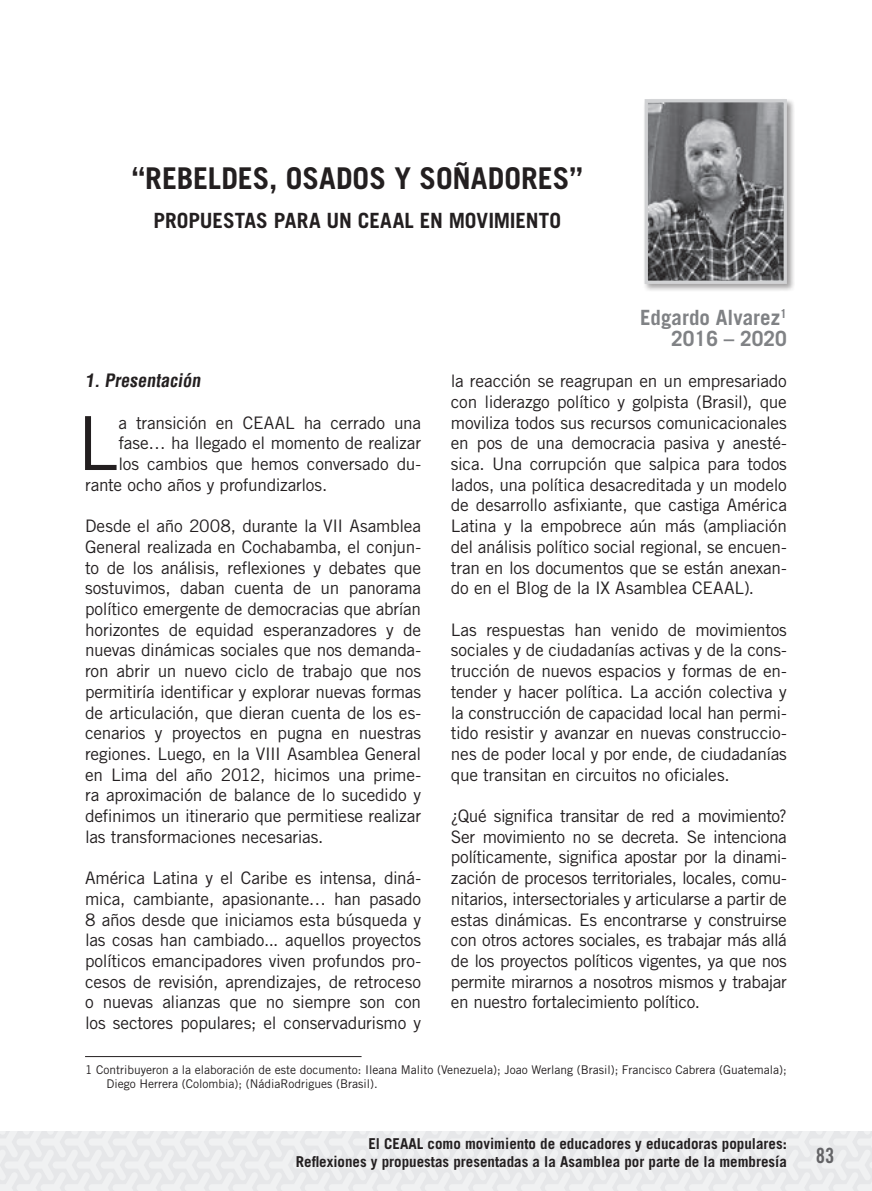
<style>
.page{position:relative;width:872px;height:1191px;background:#fff}
.page>*{position:absolute;margin:0;border:0;box-sizing:border-box;transform-origin:0 0}
.Cuerpo_de_texto__Pri{font:74.55px "Trade Gothic LT Std";color:#231f20}
.Titulo{font:700 30px "Trade Gothic LT Std";letter-spacing:-.005em;color:#231f20}
.Titulo-2{font:700 21px "Trade Gothic LT Std";letter-spacing:-.005em;color:#231f20}
.Autores{font:700 21px "Trade Gothic LT Std";color:#808285}
.t1{font:21px "Trade Gothic LT Std Bd Cn 20";color:#636366}
.Sub_titulo_1{font:700 condensed 18px "Helvetica";color:#231f20}
.Cuerpo_de_texto{font:17.25px/20.7px "Trade Gothic LT Std";letter-spacing:-.015em;color:#231f20;text-align:justify}
.Cuerpo_de_texto__Pri-2{font:17.25px "Trade Gothic LT Std";letter-spacing:-.015em;color:#231f20}
.t2{font:700 15px/18px "Trade Gothic LT Std";color:#231f20;text-align:right}
.Nota_al_pie{font:12px/14.4px "Trade Gothic LT Std";color:#231f20}
</style>
<div class="page">
<div style="left:0;top:1131px;width:872px;height:60px;background:#eeeff0"></div>
<hr style="left:85px;top:1056px;width:276px;height:1px;background:#231f20">
<div style="left:642px;top:97px;width:153px;height:195px;background:#231f20;opacity:.41"></div>
<img style="left:648px;top:103px;width:135px;height:177px">
<div style="left:644px;top:99px;width:143px;height:185px;border:3px solid #d1d2d4"></div>
<p class="Titulo" style="left:132px;top:160px;width:452px">“REBELDES, OSADOS Y SOÑADORES”</p>
<p class="Titulo-2" style="left:153px;top:207px;width:409px">PROPUESTAS PARA UN CEAAL EN MOVIMIENTO</p>
<p class="Sub_titulo_1" style="left:85px;top:369px;width:120px">1. Presentación</p>
<p class="Cuerpo_de_texto__Pri" style="left:77px;top:398px;width:43px">L</p>
<p class="Cuerpo_de_texto__Pri-2" style="left:118px;top:412px;width:304px">a transición en CEAAL ha cerrado una</p>
<p class="Cuerpo_de_texto__Pri-2" style="left:118px;top:433px;width:304px">fase… ha llegado el momento de realizar</p>
<p class="Cuerpo_de_texto__Pri-2" style="left:118px;top:453px;width:304px">los cambios que hemos conversado du-</p>
<p class="Cuerpo_de_texto__Pri-2" style="left:85px;top:474px;width:244px">rante ocho años y profundizarlos.</p>
<p class="Cuerpo_de_texto" style="left:85px;top:515px;width:337px">Desde el año 2008, durante la VII Asamblea General realizada en Cochabamba, el conjun&shy;to de los análisis, reflexiones y debates que sostuvimos, daban cuenta de un panorama político emergente de democracias que abrían horizontes de equidad esperanzadores y de nuevas dinámicas sociales que nos demanda&shy;ron abrir un nuevo ciclo de trabajo que nos permitiría identificar y explorar nuevas formas de articulación, que dieran cuenta de los es&shy;cenarios y proyectos en pugna en nuestras regiones. Luego, en la VIII Asamblea General en Lima del año 2012, hicimos una prime&shy;ra aproximación de balance de lo sucedido y definimos un itinerario que permitiese realizar las transformaciones necesarias.</p>
<p class="Cuerpo_de_texto" style="left:85px;top:867px;width:337px">América Latina y el Caribe es intensa, diná&shy;mica, cambiante, apasionante… han pasado 8 años desde que iniciamos esta búsqueda y las cosas han cambiado... aquellos proyectos políticos emancipadores viven profundos pro&shy;cesos de revisión, aprendizajes, de retroceso o nuevas alianzas que no siempre son con los sectores populares; el conservadurismo y</p>
<p class="Autores" style="left:640px;top:305px;width:148px">Edgardo Alvarez<sup>1</sup></p>
<p class="Autores" style="left:671px;top:325px;width:117px">2016 – 2020</p>
<p class="Cuerpo_de_texto" style="left:451px;top:370px;width:337px">la reacción se reagrupan en un empresariado con liderazgo político y golpista (Brasil), que moviliza todos sus recursos comunicacionales en pos de una democracia pasiva y anesté&shy;sica. Una corrupción que salpica para todos lados, una política desacreditada y un modelo de desarrollo asfixiante, que castiga América Latina y la empobrece aún más (ampliación del análisis político social regional, se encuen&shy;tran en los documentos que se están anexan&shy;do en el Blog de la IX Asamblea CEAAL).</p>
<p class="Cuerpo_de_texto" style="left:451px;top:619px;width:337px">Las respuestas han venido de movimientos sociales y de ciudadanías activas y de la cons&shy;trucción de nuevos espacios y formas de en&shy;tender y hacer política. La acción colectiva y la construcción de capacidad local han permi&shy;tido resistir y avanzar en nuevas construccio&shy;nes de poder local y por ende, de ciudadanías que transitan en circuitos no oficiales.</p>
<p class="Cuerpo_de_texto" style="left:451px;top:805px;width:337px">¿Qué significa transitar de red a movimiento?<br>Ser movimiento no se decreta. Se intenciona políticamente, significa apostar por la dinami&shy;zación de procesos territoriales, locales, comu&shy;nitarios, intersectoriales y articularse a partir de estas dinámicas. Es encontrarse y construirse con otros actores sociales, es trabajar más allá de los proyectos políticos vigentes, ya que nos permite mirarnos a nosotros mismos y trabajar en nuestro fortalecimiento político.</p>
<p class="Nota_al_pie" style="left:106px;top:1062px;width:682px;text-indent:-21px">1 Contribuyeron a la elaboración de este documento: Ileana Malito (Venezuela); Joao Werlang (Brasil); Francisco Cabrera (Guatemala);<br>Diego Herrera (Colombia); (NádiaRodrigues (Brasil).</p>
<p class="t2" style="left:296px;top:1134px;width:492px">El CEAAL como movimiento de educadores y educadoras populares:<br>Reflexiones y propuestas presentadas a la Asamblea por parte de la membresía</p>
<p class="t1" style="left:816px;top:1142px;width:20px">83</p>
</div>
